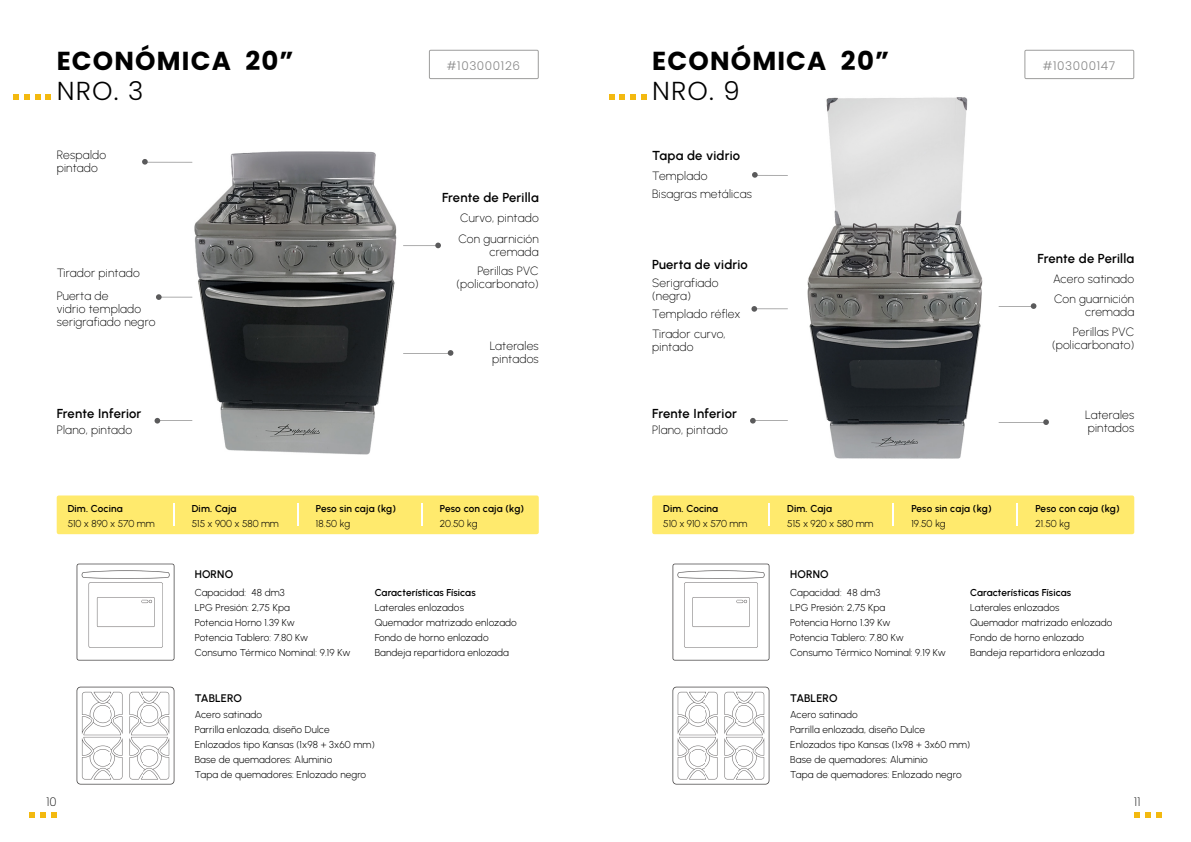
<style>
.page{position:relative;width:1191px;height:842px;background:#fff}
.page>*{position:absolute;margin:0;border:0;box-sizing:border-box;transform-origin:0 0}
.t1{font:700 26px "Poppins";letter-spacing:.045em;color:#000}
.t2{font:300 26px "Poppins";letter-spacing:.045em;color:#000}
.t3{font:600 13px "Urbanist";letter-spacing:.01em;color:#000}
.t4{font:200 12px/13px "Urbanist";letter-spacing:.02em;color:#000}
.t5{font:300 12px "Poppins";letter-spacing:.05em;color:#878787}
.t6{font:200 12px "Poppins";color:#000}
.t7{font:600 11px "Urbanist";letter-spacing:.01em;color:#000}
.t8{font:300 10px/15px "Urbanist";letter-spacing:.01em;color:#000}
.t9{font:600 10px "Urbanist";letter-spacing:.01em;color:#000}
</style>
<div class="page">
<svg style="left:1134px;top:812px;width:27px;height:6px"></svg>
<svg style="left:30px;top:812px;width:27px;height:6px"></svg>
<img style="left:148px;top:151px;width:306px;height:304px">
<div style="left:57px;top:495px;width:482px;height:39px;background:#ffea6d;border-radius:2px"></div>
<svg style="left:13px;top:94px;width:38px;height:6px"></svg>
<hr style="left:403px;top:353px;width:48px;height:1px;background:#5a5a5b">
<svg style="left:448px;top:350px;width:5px;height:6px"></svg>
<hr style="left:403px;top:246px;width:35px;height:1px;background:#5a5a5b">
<svg style="left:435px;top:243px;width:6px;height:5px"></svg>
<img style="left:76px;top:686px;width:99px;height:99px">
<img style="left:76px;top:563px;width:99px;height:98px">
<svg style="left:173px;top:503px;width:1px;height:23px"></svg>
<svg style="left:297px;top:503px;width:1px;height:23px"></svg>
<svg style="left:421px;top:503px;width:1px;height:23px"></svg>
<svg style="left:154px;top:418px;width:6px;height:6px"></svg>
<hr style="left:159px;top:420px;width:33px;height:1px;background:#5a5a5b">
<svg style="left:429px;top:50px;width:110px;height:29px"></svg>
<hr style="left:159px;top:297px;width:33px;height:1px;background:#5a5a5b">
<svg style="left:156px;top:294px;width:6px;height:6px"></svg>
<hr style="left:145px;top:162px;width:47px;height:1px;background:#5a5a5b">
<svg style="left:142px;top:159px;width:6px;height:6px"></svg>
<img style="left:752px;top:79px;width:352px;height:380px">
<div style="left:652px;top:495px;width:482px;height:39px;background:#ffea6d;border-radius:2px"></div>
<svg style="left:609px;top:94px;width:37px;height:6px"></svg>
<hr style="left:998px;top:422px;width:48px;height:1px;background:#5a5a5b">
<svg style="left:1043px;top:419px;width:6px;height:6px"></svg>
<hr style="left:998px;top:306px;width:35px;height:1px;background:#5a5a5b">
<svg style="left:1030px;top:303px;width:6px;height:6px"></svg>
<img style="left:672px;top:686px;width:98px;height:99px">
<img style="left:672px;top:563px;width:98px;height:98px">
<svg style="left:768px;top:503px;width:1px;height:23px"></svg>
<svg style="left:892px;top:503px;width:1px;height:23px"></svg>
<svg style="left:1016px;top:503px;width:1px;height:23px"></svg>
<svg style="left:750px;top:418px;width:5px;height:6px"></svg>
<hr style="left:754px;top:420px;width:34px;height:1px;background:#5a5a5b">
<svg style="left:1024px;top:50px;width:110px;height:29px"></svg>
<hr style="left:754px;top:175px;width:34px;height:1px;background:#5a5a5b">
<svg style="left:752px;top:172px;width:5px;height:6px"></svg>
<hr style="left:755px;top:309px;width:33px;height:1px;background:#5a5a5b">
<svg style="left:751px;top:306px;width:6px;height:6px"></svg>
<h1 class="t1" style="left:57px;top:46px;width:238px">ECONÓMICA 20”</h1>
<h1 class="t2" style="left:57px;top:76px;width:88px">NRO. 3</h1>
<p class="t5" style="left:447px;top:58px;width:75px">#103000126</p>
<h1 class="t1" style="left:652px;top:46px;width:238px">ECONÓMICA 20”</h1>
<h1 class="t2" style="left:652px;top:76px;width:89px">NRO. 9</h1>
<p class="t5" style="left:1042px;top:58px;width:74px">#103000147</p>
<p class="t4" style="left:57px;top:148px;width:51px">Respaldo pintado</p>
<p class="t4" style="left:57px;top:261px;width:85px;line-height:22.8px">Tirador pintado<br>Puerta de</p>
<p class="t4" style="left:57px;top:302px;width:100px">vidrio templado serigrafiado negro</p>
<h2 class="t3" style="left:442px;top:189px;width:98px">Frente de Perilla</h2>
<p class="t4" style="left:458px;top:208px;width:82px;line-height:20.2px">Curvo, pintado<br>Con guarnición</p>
<p class="t4" style="left:477px;top:241px;width:63px;line-height:19.6px;text-align:right">cremada<br>Perillas PVC</p>
<p class="t4" style="left:456px;top:277px;width:84px">(policarbonato)</p>
<p class="t4" style="left:490px;top:339px;width:51px">Laterales pintados</p>
<h2 class="t3" style="left:652px;top:147px;width:89px">Tapa de vidrio</h2>
<p class="t4" style="left:652px;top:166px;width:101px;line-height:17.8px">Templado<br>Bisagras metálicas</p>
<h2 class="t3" style="left:652px;top:256px;width:97px">Puerta de vidrio</h2>
<p class="t4" style="left:652px;top:276px;width:68px">Serigrafiado (negra)</p>
<p class="t4" style="left:652px;top:304px;width:90px;line-height:19.8px">Templado réflex<br>Tirador curvo,</p>
<p class="t4" style="left:652px;top:340px;width:43px">pintado</p>
<h2 class="t3" style="left:1037px;top:250px;width:98px">Frente de Perilla</h2>
<p class="t4" style="left:1053px;top:268px;width:83px;line-height:20.2px">Acero satinado<br>Con guarnición</p>
<p class="t4" style="left:1073px;top:302px;width:63px;line-height:19.6px;text-align:right">cremada<br>Perillas PVC</p>
<p class="t4" style="left:1052px;top:338px;width:84px">(policarbonato)</p>
<h2 class="t3" style="left:57px;top:405px;width:86px">Frente Inferior</h2>
<p class="t4" style="left:57px;top:423px;width:77px">Plano, pintado</p>
<h2 class="t3" style="left:652px;top:405px;width:86px">Frente Inferior</h2>
<p class="t4" style="left:652px;top:423px;width:77px">Plano, pintado</p>
<p class="t4" style="left:1085px;top:408px;width:51px">Laterales pintados</p>
<p class="t9" style="left:68px;top:502px;width:56px">Dim. Cocina</p>
<p class="t8" style="left:68px;top:516px;width:88px">510 x 890 x 570 mm</p>
<p class="t9" style="left:192px;top:502px;width:46px">Dim. Caja</p>
<p class="t8" style="left:192px;top:516px;width:88px">515 x 900 x 580 mm</p>
<p class="t9" style="left:316px;top:502px;width:82px">Peso sin caja (kg)</p>
<p class="t8" style="left:316px;top:516px;width:36px">18.50 kg</p>
<p class="t9" style="left:440px;top:502px;width:86px">Peso con caja (kg)</p>
<p class="t8" style="left:440px;top:516px;width:39px">20.50 kg</p>
<p class="t9" style="left:663px;top:502px;width:56px">Dim. Cocina</p>
<p class="t8" style="left:663px;top:516px;width:86px">510 x 910 x 570 mm</p>
<p class="t9" style="left:787px;top:502px;width:46px">Dim. Caja</p>
<p class="t8" style="left:787px;top:516px;width:88px">515 x 920 x 580 mm</p>
<p class="t9" style="left:911px;top:502px;width:82px">Peso sin caja (kg)</p>
<p class="t8" style="left:911px;top:516px;width:36px">19.50 kg</p>
<p class="t9" style="left:1035px;top:502px;width:86px">Peso con caja (kg)</p>
<p class="t8" style="left:1035px;top:516px;width:36px">21.50 kg</p>
<p class="t7" style="left:195px;top:567px;width:40px">HORNO</p>
<p class="t7" style="left:790px;top:567px;width:40px">HORNO</p>
<p class="t8" style="left:195px;top:585px;width:157px">Capacidad: 48 dm3<br>LPG Presión: 2,75 Kpa<br>Potencia Horno 1.39 Kw<br>Potencia Tablero: 7.80 Kw<br>Consumo Térmico Nominal: 9.19 Kw</p>
<p class="t9" style="left:375px;top:586px;width:102px">Características Físicas</p>
<p class="t8" style="left:375px;top:600px;width:144px">Laterales enlozados<br>Quemador matrizado enlozado<br>Fondo de horno enlozado<br>Bandeja repartidora enlozada</p>
<p class="t8" style="left:790px;top:585px;width:157px">Capacidad: 48 dm3<br>LPG Presión: 2,75 Kpa<br>Potencia Horno 1.39 Kw<br>Potencia Tablero: 7.80 Kw<br>Consumo Térmico Nominal: 9.19 Kw</p>
<p class="t9" style="left:970px;top:586px;width:102px">Características Físicas</p>
<p class="t8" style="left:970px;top:600px;width:144px">Laterales enlozados<br>Quemador matrizado enlozado<br>Fondo de horno enlozado<br>Bandeja repartidora enlozada</p>
<p class="t7" style="left:195px;top:691px;width:49px">TABLERO</p>
<p class="t7" style="left:790px;top:691px;width:49px">TABLERO</p>
<p class="t8" style="left:195px;top:707px;width:181px">Acero satinado<br>Parrilla enlozada, diseño Dulce<br>Enlozados tipo Kansas (1x98 + 3x60 mm)<br>Base de quemadores: Aluminio<br>Tapa de quemadores: Enlozado negro</p>
<p class="t8" style="left:790px;top:707px;width:181px">Acero satinado<br>Parrilla enlozada, diseño Dulce<br>Enlozados tipo Kansas (1x98 + 3x60 mm)<br>Base de quemadores: Aluminio<br>Tapa de quemadores: Enlozado negro</p>
<p class="t6" style="left:46px;top:795px;width:12px">10</p>
<p class="t6" style="left:1134px;top:795px;width:8px">11</p>
</div>
